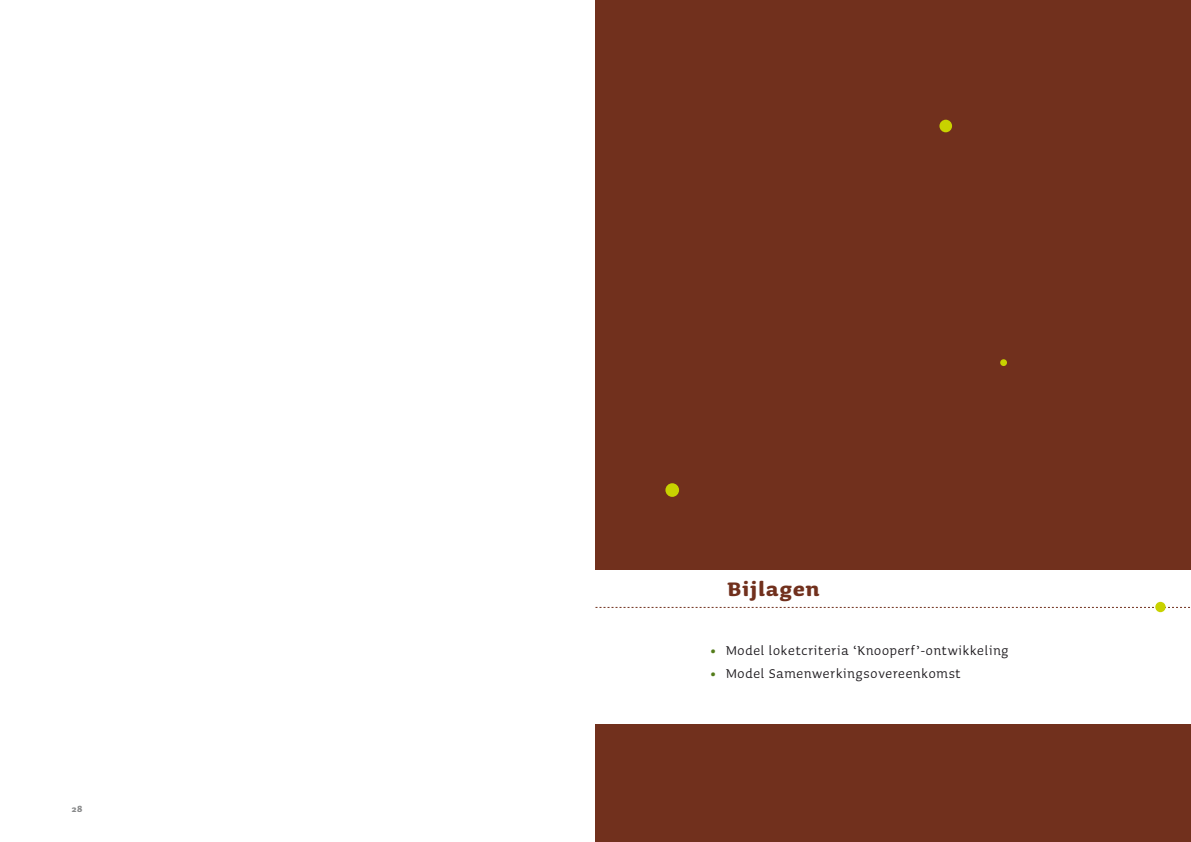
<style>
.page{position:relative;width:1191px;height:842px;background:#fff}
.page>*{position:absolute;margin:0;border:0;box-sizing:border-box;transform-origin:0 0}
.t1{font:700 25px "Sauna";letter-spacing:.05em;color:#71301d}
.t2{font:17px "Sauna";letter-spacing:.05em;color:#1a171b;scale:.9 1}
.t3{font:700 11px "Sauna";color:#878889}
.s1{font-size:31px;color:#537c1a}
</style>
<div class="page">
<div style="left:595px;top:0;width:596px;height:842px;background:#71301d"></div>
<div style="left:595px;top:570px;width:596px;height:153px;background:#fff"></div>
<div style="left:939px;top:120px;width:13px;height:12px;background:#c8d200;border-radius:50%"></div>
<div style="left:665px;top:483px;width:14px;height:14px;background:#c8d200;border-radius:50%"></div>
<svg style="left:595px;top:607px;width:595px;height:1px"></svg>
<div style="left:1155px;top:602px;width:10px;height:10px;background:#c8d200;border-radius:50%"></div>
<div style="left:1000px;top:359px;width:7px;height:7px;background:#c8d200;border-radius:50%"></div>
<p class="t3" style="left:72px;top:803px;width:7px">28</p>
<h1 class="t1" style="left:727px;top:576px;width:94px">Bijlagen</h1>
<p class="t2" style="left:709px;top:641px;width:334px"><span class="s1">•</span> Model loketcriteria ‘Knooperf’-ontwikkeling</p>
<p class="t2" style="left:709px;top:664px;width:281px"><span class="s1">•</span> Model Samenwerkingsovereenkomst</p>
</div>
